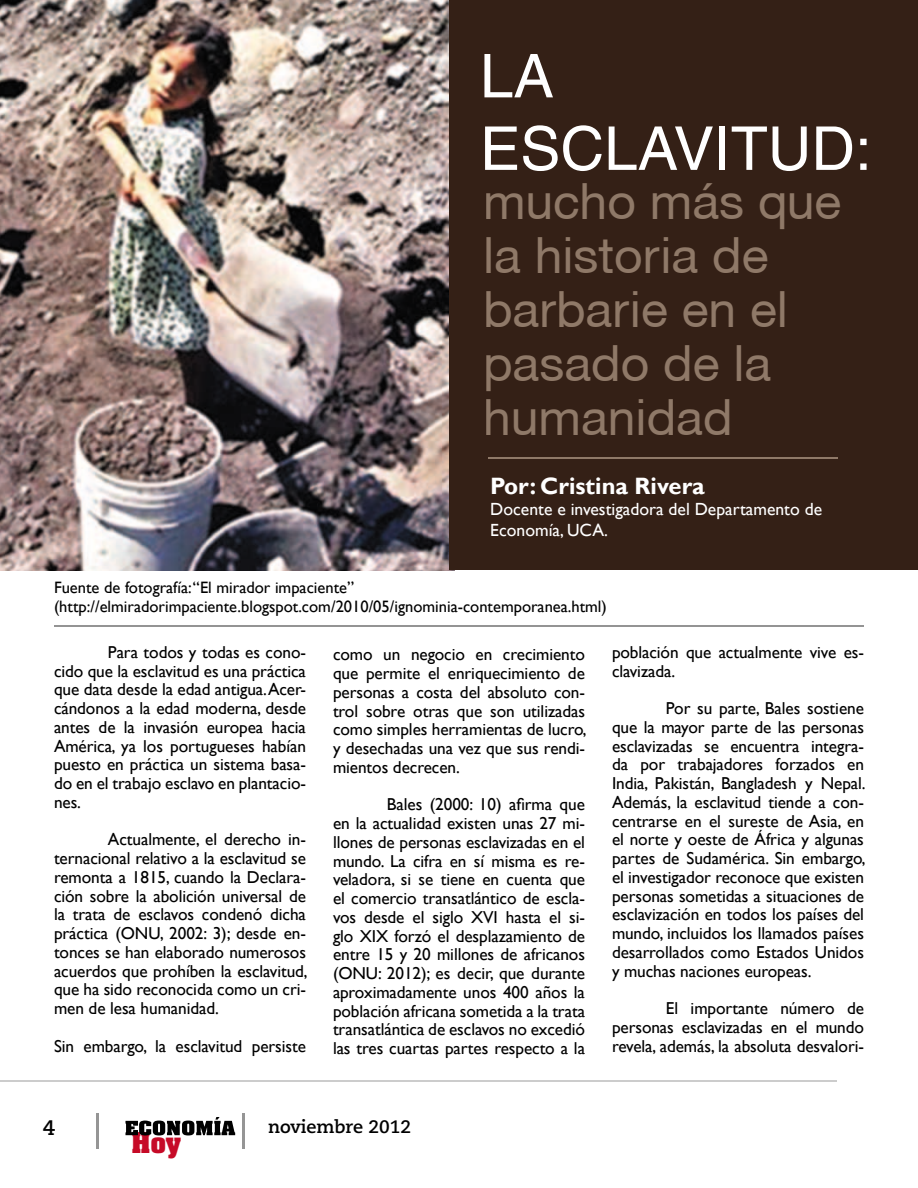
<style>
.page{position:relative;width:918px;height:1188px;background:#fff}
.page>*{position:absolute;margin:0;border:0;box-sizing:border-box;transform-origin:0 0}
.t1{font:60.45px/72.4px "Helvetica LT";color:#fff}
.t2{font:49.95px/54px "Helvetica Neue CE";color:#8f7968}
.t3{font:700 24.45px "Aachen";color:#c60a27}
.t4{font:700 23.7px "Gill Sans";color:#fff}
.t5{font:700 21px "Caecilia LT Std";color:#000}
.t6{font:700 18px "Caecilia LT Std";color:#000}
.t7{font:17.55px/21.1px "Gill Sans";color:#fff}
.t8{font:17.25px/18.8px "Gill Sans";letter-spacing:-.005em;color:#000;text-align:justify}
.t9{font:16.5px/19.8px "Gill Sans";color:#000}
</style>
<div class="page">
<svg style="left:125px;top:1117px;width:110px;height:19px"></svg>
<hr style="left:96px;top:1113px;width:3px;height:36px;background:#959595">
<hr style="left:242px;top:1113px;width:3px;height:36px;background:#959595">
<hr style="left:0;top:1080px;width:837px;height:2px;background:#ccc">
<img style="left:0;top:0;width:449px;height:570px">
<div style="left:449px;top:0;width:469px;height:570px;background:#342016"></div>
<hr style="left:488px;top:458px;width:350px;height:1px;background:#8f7968">
<hr style="left:54px;top:626px;width:810px;height:1px;background:#949494">
<h1 class="t1" style="left:480px;top:40px;width:393px">LA<br>ESCLAVITUD:</h1>
<h2 class="t2" style="left:483px;top:175px;width:360px">mucho más que la historia de barbarie en el pasado de la humanidad</h2>
<h3 class="t4" style="left:490px;top:471px;width:216px">Por: Cristina Rivera</h3>
<p class="t7" style="left:490px;top:499px;width:333px">Docente e investigadora del Departamento de<br>Economía, UCA.</p>
<p class="t9" style="left:54px;top:578px;width:554px">Fuente de fotografía: “El mirador impaciente” (http://elmiradorimpaciente.blogspot.com/2010/05/ignominia-contemporanea.html)</p>
<p class="t8" style="left:54px;top:643px;width:254px;text-indent:54px">Para todos y todas es cono&shy;cido que la esclavitud es una práctica que data desde la edad antigua.Acer&shy;cándonos a la edad moderna, desde antes de la invasión europea hacia América, ya los portugueses habían puesto en práctica un sistema basa&shy;do en el trabajo esclavo en plantacio&shy;nes.</p>
<p class="t8" style="left:54px;top:830px;width:255px;text-indent:54px">Actualmente, el derecho in&shy;ternacional relativo a la esclavitud se remonta a 1815, cuando la Declara&shy;ción sobre la abolición universal de la trata de esclavos condenó dicha práctica (ONU, 2002: 3); desde en&shy;tonces se han elaborado numerosos acuerdos que prohíben la esclavitud, que ha sido reconocida como un cri&shy;men de lesa humanidad.</p>
<p class="t8" style="left:54px;top:1037px;width:254px">Sin embargo, la esclavitud persiste</p>
<p class="t8" style="left:333px;top:646px;width:255px">como un negocio en crecimiento que permite el enriquecimiento de personas a costa del absoluto con&shy;trol sobre otras que son utilizadas como simples herramientas de lucro, y desechadas una vez que sus rendi&shy;mientos decrecen.</p>
<p class="t8" style="left:333px;top:796px;width:254px;text-indent:54px">Bales (2000: 10) afirma que en la actualidad existen unas 27 mi&shy;llones de personas esclavizadas en el mundo. La cifra en sí misma es re&shy;veladora, si se tiene en cuenta que el comercio transatlántico de escla&shy;vos desde el siglo XVI hasta el si&shy;glo XIX forzó el desplazamiento de entre 15 y 20 millones de africanos (ONU: 2012); es decir, que durante aproximadamente unos 400 años la población africana sometida a la trata transatlántica de esclavos no excedió las tres cuartas partes respecto a la</p>
<p class="t5" style="left:43px;top:1116px;width:14px">4</p>
<h3 class="t3" style="left:132px;top:1125px;width:51px">Hoy</h3>
<p class="t6" style="left:268px;top:1116px;width:144px">noviembre 2012</p>
<p class="t8" style="left:612px;top:643px;width:253px">población que actualmente vive es&shy;clavizada.</p>
<p class="t8" style="left:612px;top:699px;width:255px;text-indent:54px">Por su parte, Bales sostiene que la mayor parte de las personas esclavizadas se encuentra integra&shy;da por trabajadores forzados en India, Pakistán, Bangladesh y Nepal.<br>Además, la esclavitud tiende a con&shy;centrarse en el sureste de Asia, en el norte y oeste de África y algunas partes de Sudamérica. Sin embargo, el investigador reconoce que existen personas sometidas a situaciones de esclavización en todos los países del mundo, incluidos los llamados países desarrollados como Estados Unidos y muchas naciones europeas.</p>
<p class="t8" style="left:612px;top:999px;width:254px;text-indent:54px">El importante número de personas esclavizadas en el mundo revela, además, la absoluta desvalori-</p>
</div>
